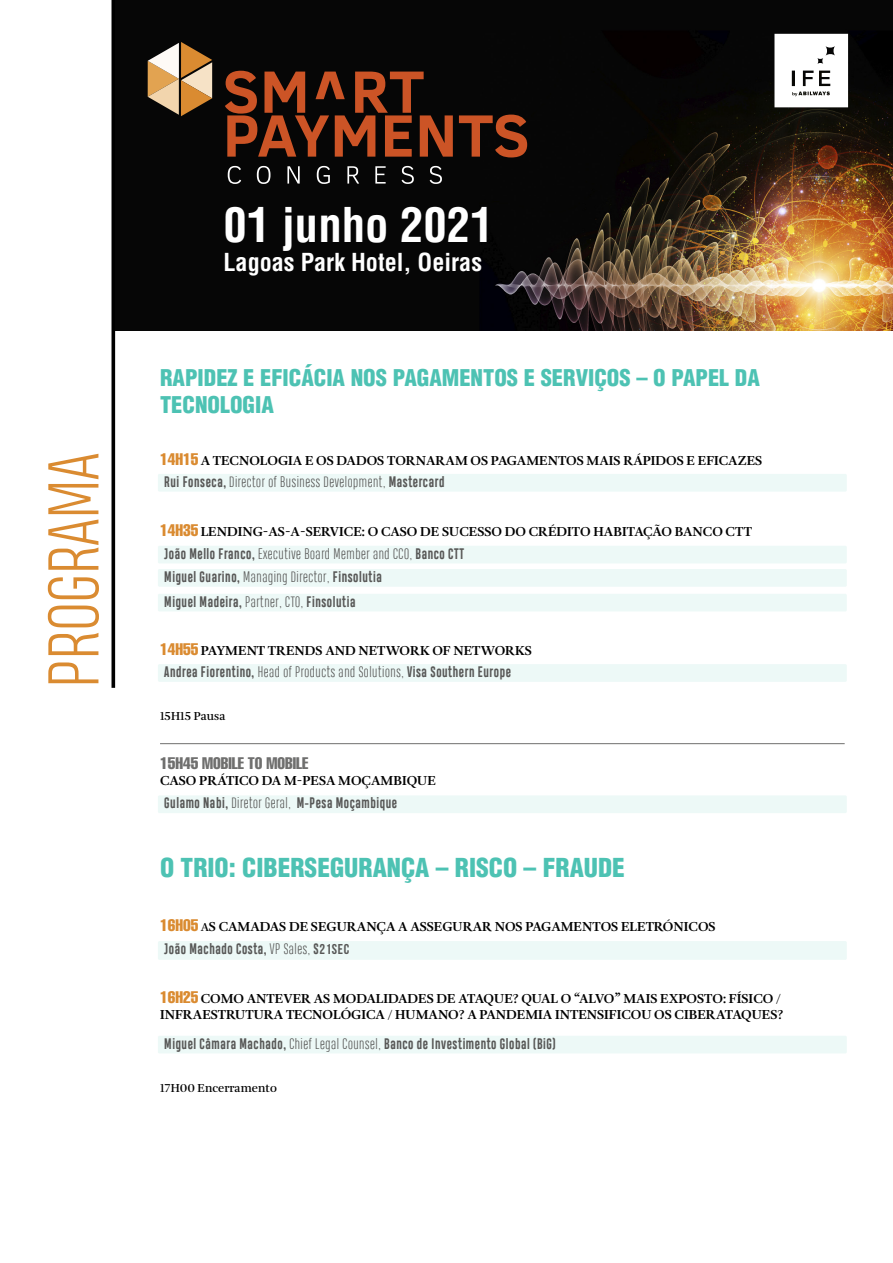
<style>
.page{position:relative;width:893px;height:1263px;background:#fff}
.page>*{position:absolute;margin:0;border:0;box-sizing:border-box;transform-origin:0 0}
.t1{font:300 67.5px "Heading Smallcase Pro Trial";color:#da8b31}
.t2{font:700 condensed 46.8px "Helvetica LT Std";color:#fff}
.t3{font:900 condensed 25.5px "Helvetica LT Std";color:#4dc2b3}
.t4{font:700 condensed 24.15px "Helvetica LT Std";color:#fff}
.t5{font:900 condensed 22.5px/27px "Helvetica LT Std";color:#4dc2b3}
.t6{font:16.5px "Helvetica LT Std Comp";color:#6f6f6e}
.t7{font:700 14.25px/23.2px "Heading Compressed Pro";letter-spacing:.04em;color:#585857}
.t8{font:300 14.25px "Heading Compressed Pro";letter-spacing:.04em;color:#585857}
.t9{font:700 13.5px/16.2px "Amalia Pro";color:#000}
.t10{font:600 12px "Amalia Pro";color:#000}
.s1{font-family:"Helvetica LT Std Comp";font-weight:400;font-size:16.5px;color:#da8b31}
.s2{font-weight:700}
.s3{font-weight:300}
.s4{font-weight:600;font-size:12px}
.s5{font-family:"Bebas Neue"}
</style>
<div class="page">
<div style="left:158px;top:474px;width:689px;height:18px;background:#edf9f7;border-radius:2px"></div>
<div style="left:158px;top:546px;width:689px;height:17px;background:#edf9f7;border-radius:2px"></div>
<div style="left:158px;top:569px;width:689px;height:18px;background:#edf9f7;border-radius:2px"></div>
<div style="left:158px;top:594px;width:689px;height:17px;background:#edf9f7;border-radius:2px"></div>
<div style="left:158px;top:664px;width:689px;height:18px;background:#edf9f7;border-radius:2px"></div>
<hr style="left:160px;top:743px;width:685px;height:1px;background:#6f6f6e">
<div style="left:158px;top:795px;width:689px;height:18px;background:#edf9f7;border-radius:2px"></div>
<div style="left:158px;top:941px;width:689px;height:19px;background:#edf9f7;border-radius:2px"></div>
<div style="left:158px;top:1036px;width:689px;height:17px;background:#edf9f7;border-radius:2px"></div>
<hr style="left:112px;top:0;width:3px;height:688px;background:#000">
<img style="left:115px;top:0;width:778px;height:330px">
<svg style="left:774px;top:34px;width:74px;height:73px"></svg>
<svg style="left:459px;top:115px;width:68px;height:42px;background:#5f2914"></svg>
<svg style="left:225px;top:71px;width:228px;height:86px;background:#592613"></svg>
<svg style="left:228px;top:166px;width:13px;height:18px"></svg>
<svg style="left:257px;top:166px;width:13px;height:18px"></svg>
<svg style="left:287px;top:166px;width:13px;height:18px"></svg>
<svg style="left:317px;top:166px;width:13px;height:18px"></svg>
<svg style="left:347px;top:166px;width:12px;height:18px"></svg>
<svg style="left:375px;top:166px;width:11px;height:18px"></svg>
<svg style="left:401px;top:166px;width:13px;height:18px"></svg>
<svg style="left:430px;top:166px;width:12px;height:18px"></svg>
<svg style="left:148px;top:42px;width:64px;height:74px;background:#a6865f"></svg>
<h1 class="t1" style="left:35px;top:688px;width:236px;rotate:-90deg">PROGRAMA</h1>
<h2 class="t2" style="left:223px;top:195px;width:272px">01 junho 2021</h2>
<h3 class="t4" style="left:223px;top:247px;width:260px">Lagoas Park Hotel, Oeiras</h3>
<h2 class="t2" style="left:223px;top:236px;width:272px">01 junho 2021</h2>
<h3 class="t5" style="left:160px;top:364px;width:601px">RAPIDEZ E EFICÁCIA NOS PAGAMENTOS E SERVIÇOS – O PAPEL DA<br>TECNOLOGIA</h3>
<p class="t9" style="left:160px;top:453px;width:604px"><span class="s1">14H15</span> A TECNOLOGIA E OS DADOS TORNARAM OS PAGAMENTOS MAIS RÁPIDOS E EFICAZES</p>
<p class="t8" style="left:164px;top:474px;width:282px"><span class="s2">Rui Fonseca,</span> Director of Business Development, <span class="s2">Mastercard</span></p>
<p class="t9" style="left:160px;top:523px;width:593px"><span class="s1">14H35</span> LENDING-AS-A-SERVICE: O CASO DE SUCESSO DO CRÉDITO HABITAÇÃO BANCO CTT</p>
<p class="t7" style="left:164px;top:543px;width:301px">João Mello Franco, <span class="s3">Executive Board Member and CCO,</span> Banco CTT<br>Miguel Guarino, <span class="s3">Managing Director,</span> Finsolutia</p>
<p class="t7" style="left:164px;top:591px;width:193px">Miguel Madeira, <span class="s3">Partner, CTO,</span> Finsolutia</p>
<p class="t9" style="left:160px;top:643px;width:373px"><span class="s1">14H55</span> PAYMENT TRENDS AND NETWORK OF NETWORKS</p>
<p class="t7" style="left:164px;top:662px;width:348px">Andrea Fiorentino, <span class="s3">Head of Products and Solutions,</span> Visa Southern Europe</p>
<p class="t10" style="left:160px;top:709px;width:67px">15H15 Pausa</p>
<p class="t6" style="left:160px;top:753px;width:150px">15H45 MOBILE TO MOBILE</p>
<p class="t9" style="left:160px;top:773px;width:277px">CASO PRÁTICO DA M-PESA MOÇAMBIQUE</p>
<p class="t7" style="left:164px;top:793px;width:234px">Gulamo Nabi, <span class="s3">Diretor Geral,</span> M-Pesa Moçambique</p>
<h3 class="t3" style="left:160px;top:851px;width:466px">O TRIO: CIBERSEGURANÇA – RISCO – FRAUDE</h3>
<p class="t9" style="left:160px;top:919px;width:557px"><span class="s1">16H05</span> <span class="s4">A</span>S CAMADAS DE SEGURANÇA A ASSEGURAR NOS PAGAMENTOS ELETRÓNICOS</p>
<p class="t7" style="left:164px;top:939px;width:186px">João Machado Costa, <span class="s3">VP Sales,</span> S<span class="s5">21SEC</span></p>
<p class="t9" style="left:160px;top:990px;width:625px"><span class="s1">16H25</span> COMO ANTEVER AS MODALIDADES DE ATAQUE? QUAL O “ALVO” MAIS EXPOSTO: FÍSICO /<br>INFRAESTRUTURA TECNOLÓGICA / HUMANO? A PANDEMIA INTENSIFICOU OS CIBERATAQUES?</p>
<p class="t7" style="left:164px;top:1033px;width:393px">Miguel Câmara Machado, <span class="s3">Chief Legal Counsel,</span> Banco de Investimento Global (BiG)</p>
<p class="t10" style="left:160px;top:1081px;width:118px">17H00 Encerramento</p>
</div>
